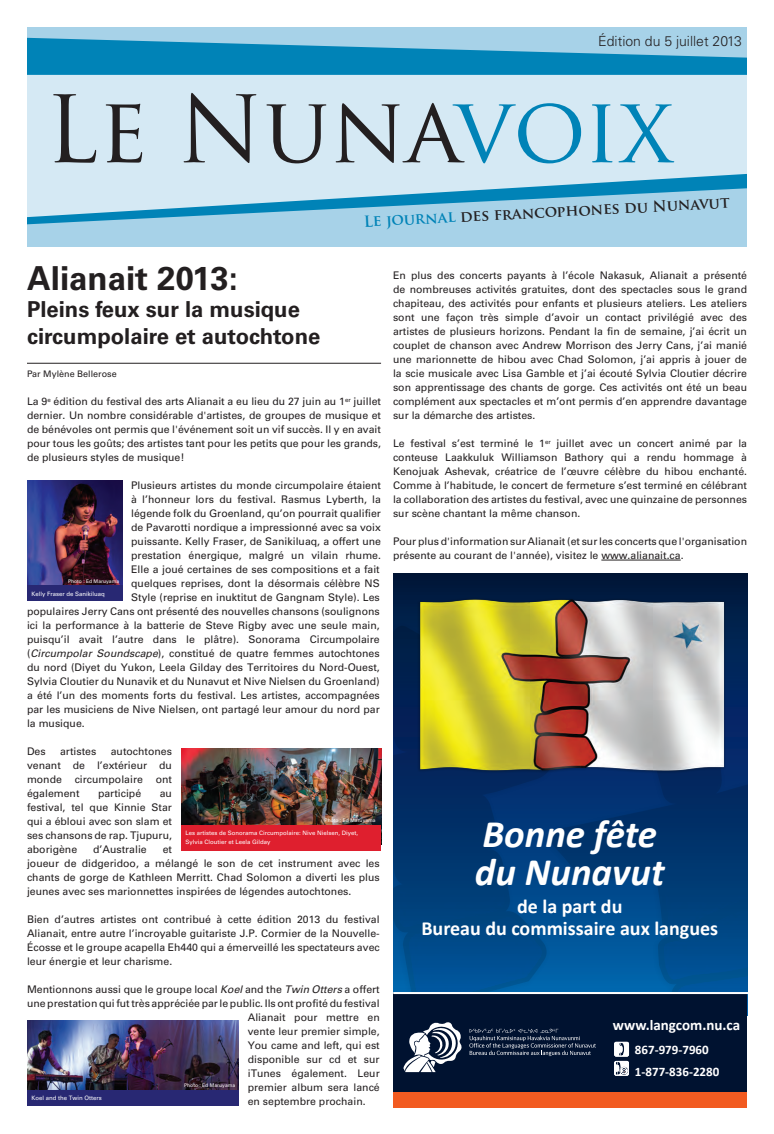
<style>
.page{position:relative;width:774px;height:1134px;background:#fff}
.page>*{position:absolute;margin:0;border:0;box-sizing:border-box;transform-origin:0 0}
.t1{font:90.4px "Trajan Pro";color:#231f20}
.t2{font:italic 700 39px/38px "Calibri";color:#fff}
.t3{font:700 33px "Univers LT Std";color:#231f20}
.t4{font:700 22px/27px "Univers LT Std";color:#231f20}
.t5{font:700 20px/22px "Calibri";color:#fff;text-align:center}
.t6{font:700 15px "Trajan Pro";color:#231f20}
.t7{font:700 15px "Calibri";color:#fff}
.t8{font:300 14px "Univers LT Std";color:#231f20}
.t9{font:700 13px/22px "Calibri";color:#fff}
.t10{font:10.5px/14px "Univers LT Std";color:#231f20;text-align:justify}
.t11{font:9px "Univers LT Std";color:#231f20}
.t12{font:6px/9px "Univers LT Std";color:#fff}
.t13{font:5px "Univers LT Std";color:#fff}
.s1{color:#0083b7}
.s2{font-style:italic}
</style>
<div class="page">
<div style="left:27px;top:162px;width:720px;height:85px;background:#a7d2e8"></div>
<div style="left:27px;top:27px;width:720px;height:88px;background:#a7d2e8"></div>
<svg style="left:27px;top:38px;width:720px;height:37px;fill:#0083b7"></svg>
<svg style="left:27px;top:217px;width:145px;height:7px"></svg>
<svg style="left:27px;top:75px;width:720px;height:142px;background:#c2dfee"></svg>
<hr style="left:27px;top:363px;width:354px;height:1px;background:#231f20">
<hr style="left:601px;top:560px;width:80px;height:1px;background:#231f20">
<img style="left:393px;top:599px;width:354px;height:393px">
<div style="left:393px;top:1091px;width:354px;height:17px;background:#f25b21"></div>
<div style="left:393px;top:993px;width:354px;height:98px;background:#001230"></div>
<svg style="left:614px;top:1042px;width:15px;height:34px"></svg>
<svg style="left:469px;top:1029px;width:127px;height:27px"></svg>
<svg style="left:403px;top:1022px;width:59px;height:50px"></svg>
<hr style="left:393px;top:992px;width:354px;height:2px;background:#fff">
<img style="left:408px;top:578px;width:331px;height:220px">
<img style="left:27px;top:1020px;width:212px;height:70px">
<div style="left:27px;top:1090px;width:212px;height:16px;background:#282873"></div>
<img style="left:181px;top:749px;width:200px;height:76px">
<div style="left:181px;top:825px;width:200px;height:26px;background:#df1f2e"></div>
<img style="left:27px;top:481px;width:95px;height:105px">
<div style="left:27px;top:586px;width:95px;height:15px;background:#282873"></div>
<h3 class="t8" style="left:598px;top:32px;width:145px">Édition du 5 juillet 2013</h3>
<h1 class="t1" style="left:45px;top:72px;width:631px">Le Nuna<span class="s1">voix</span></h1>
<h3 class="t6" style="left:363px;top:212px;width:368px;rotate:-3deg"><span class="s1">Le journal</span> des francophones du Nunavut</h3>
<h3 class="t3" style="left:27px;top:259px;width:212px">Alianait 2013:</h3>
<h3 class="t4" style="left:27px;top:296px;width:295px">Pleins feux sur la musique circumpolaire et autochtone</h3>
<p class="t11" style="left:27px;top:368px;width:91px">Par Mylène Bellerose</p>
<p class="t10" style="left:27px;top:394px;width:356px">La 9<sup>e</sup> édition du festival des arts Alianait a eu lieu du 27 juin au 1<sup>er</sup> juillet dernier. Un nombre considérable d'artistes, de groupes de musique et de bénévoles ont permis que l'événement soit un vif succès. Il y en avait pour tous les goûts; des artistes tant pour les petits que pour les grands, de plusieurs styles de musique!</p>
<p class="t10" style="left:131px;top:478px;width:251px">Plusieurs artistes du monde circumpolaire étaient</p>
<p class="t10" style="left:131px;top:492px;width:251px">à l’honneur lors du festival. Rasmus Lyberth, la</p>
<p class="t10" style="left:131px;top:506px;width:251px">légende folk du Groenland, qu’on pourrait qualifier</p>
<p class="t10" style="left:131px;top:520px;width:251px">de Pavarotti nordique a impressionné avec sa voix</p>
<p class="t10" style="left:131px;top:534px;width:251px">puissante. Kelly Fraser, de Sanikiluaq, a offert une</p>
<p class="t10" style="left:131px;top:548px;width:251px">prestation énergique, malgré un vilain rhume.</p>
<p class="t10" style="left:131px;top:562px;width:250px">Elle a joué certaines de ses compositions et a fait</p>
<p class="t10" style="left:131px;top:576px;width:250px">quelques reprises, dont la désormais célèbre NS</p>
<p class="t10" style="left:131px;top:590px;width:250px">Style (reprise en inuktitut de Gangnam Style). Les</p>
<p class="t10" style="left:27px;top:604px;width:354px">populaires Jerry Cans ont présenté des nouvelles chansons (soulignons</p>
<p class="t10" style="left:27px;top:618px;width:354px">ici la performance à la batterie de Steve Rigby avec une seule main,</p>
<p class="t10" style="left:27px;top:632px;width:354px">puisqu’il avait l’autre dans le plâtre). Sonorama Circumpolaire</p>
<p class="t10" style="left:27px;top:646px;width:354px">(<span class="s2">Circumpolar Soundscape</span>), constitué de quatre femmes autochtones</p>
<p class="t10" style="left:27px;top:660px;width:354px">du nord (Diyet du Yukon, Leela Gilday des Territoires du Nord-Ouest,</p>
<p class="t10" style="left:27px;top:674px;width:354px">Sylvia Cloutier du Nunavik et du Nunavut et Nive Nielsen du Groenland)</p>
<p class="t10" style="left:27px;top:688px;width:354px">a été l’un des moments forts du festival. Les artistes, accompagnées</p>
<p class="t10" style="left:27px;top:702px;width:354px">par les musiciens de Nive Nielsen, ont partagé leur amour du nord par</p>
<p class="t10" style="left:27px;top:716px;width:59px">la musique.</p>
<p class="t10" style="left:27px;top:744px;width:20px">Des</p>
<p class="t10" style="left:60px;top:744px;width:38px">artistes</p>
<p class="t13" style="left:68px;top:578px;width:53px">Photo : Ed Maruyama</p>
<p class="t12" style="left:32px;top:589px;width:75px">Kelly Fraser de Sanikiluaq</p>
<p class="t10" style="left:27px;top:744px;width:147px;text-indent:84px">autochtones venant de l’extérieur du monde circumpolaire ont également</p>
<p class="t10" style="left:98px;top:786px;width:45px">participé</p>
<p class="t10" style="left:27px;top:786px;width:147px;text-indent:133px">au festival, tel que Kinnie Star qui a ébloui avec son slam et ses chansons de rap. Tjupuru, aborigène</p>
<p class="t13" style="left:325px;top:817px;width:53px">Photo : Ed Maruyama</p>
<p class="t12" style="left:186px;top:829px;width:174px">Les artistes de Sonorama Circumpolaire: Nive Nielsen, Diyet,<br>Sylvia Cloutier et Leela Gilday</p>
<p class="t10" style="left:93px;top:842px;width:55px">d’Australie</p>
<p class="t10" style="left:27px;top:842px;width:354px;text-align:left;text-indent:136px">et<br>joueur de didgeridoo, a mélangé le son de cet instrument avec les chants de gorge de Kathleen Merritt. Chad Solomon a diverti les plus jeunes avec ses marionnettes inspirées de légendes autochtones.</p>
<p class="t10" style="left:27px;top:912px;width:354px">Bien d’autres artistes ont contribué à cette édition 2013 du festival Alianait, entre autre l’incroyable guitariste J.P. Cormier de la Nouvelle-Écosse et le groupe acapella Eh440 qui a émerveillé les spectateurs avec leur énergie et leur charisme.</p>
<p class="t10" style="left:27px;top:982px;width:354px">Mentionnons aussi que le groupe local <span class="s2">Koel</span> and the <span class="s2">Twin Otters</span> a offert</p>
<p class="t10" style="left:27px;top:996px;width:354px">une prestation qui fut très appréciée par le public. Ils ont profité du festival</p>
<p class="t10" style="left:248px;top:1010px;width:133px">Alianait pour mettre en</p>
<p class="t10" style="left:248px;top:1024px;width:133px">vente leur premier simple,</p>
<p class="t10" style="left:248px;top:1038px;width:133px">You came and left, qui est</p>
<p class="t10" style="left:248px;top:1052px;width:133px">disponible sur cd et sur</p>
<p class="t10" style="left:248px;top:1066px;width:133px">iTunes également. Leur</p>
<p class="t10" style="left:248px;top:1080px;width:133px">premier album sera lancé</p>
<p class="t10" style="left:248px;top:1094px;width:119px">en septembre prochain.</p>
<p class="t13" style="left:184px;top:1082px;width:53px">Photo : Ed Maruyama</p>
<p class="t12" style="left:32px;top:1094px;width:72px">Koel and the Twin Otters</p>
<p class="t10" style="left:393px;top:268px;width:356px">En plus des concerts payants à l’école Nakasuk, Alianait a présenté de nombreuses activités gratuites, dont des spectacles sous le grand chapiteau, des activités pour enfants et plusieurs ateliers. Les ateliers sont une façon très simple d’avoir un contact privilégié avec des artistes de plusieurs horizons. Pendant la fin de semaine, j’ai écrit un couplet de chanson avec Andrew Morrison des Jerry Cans, j’ai manié une marionnette de hibou avec Chad Solomon, j’ai appris à jouer de la scie musicale avec Lisa Gamble et j’ai écouté Sylvia Cloutier décrire son apprentissage des chants de gorge. Ces activités ont été un beau complément aux spectacles et m’ont permis d’en apprendre davantage sur la démarche des artistes.</p>
<p class="t10" style="left:393px;top:436px;width:356px">Le festival s’est terminé le 1<sup>er</sup> juillet avec un concert animé par la conteuse Laakkuluk Williamson Bathory qui a rendu hommage à Kenojuak Ashevak, créatrice de l’œuvre célèbre du hibou enchanté.<br>Comme à l’habitude, le concert de fermeture s’est terminé en célébrant la collaboration des artistes du festival, avec une quinzaine de personnes sur scène chantant la même chanson.</p>
<p class="t10" style="left:393px;top:534px;width:356px">Pour plus d'information sur Alianait (et sur les concerts que l'organisation présente au courant de l'année), visitez le www.alianait.ca.</p>
<h2 class="t2" style="left:475px;top:815px;width:191px">Bonne fête du Nunavut</h2>
<h3 class="t5" style="left:421px;top:895px;width:298px">de la part du<br>Bureau du commissaire aux langues</h3>
<h3 class="t7" style="left:613px;top:1015px;width:129px">www.langcom.nu.ca</h3>
<p class="t9" style="left:635px;top:1038px;width:86px">867-979-7960<br>1-877-836-2280</p>
</div>
